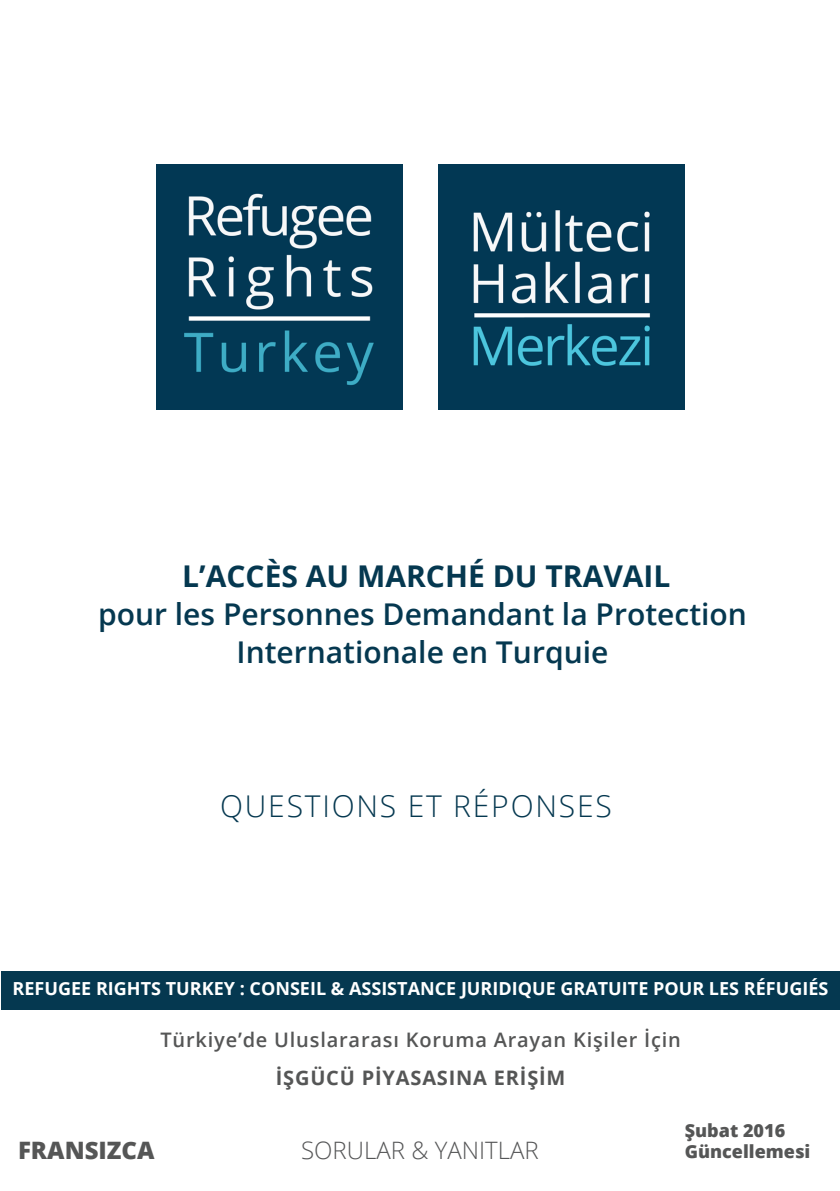
<style>
.page{position:relative;width:840px;height:1191px;background:#fff}
.page>*{position:absolute;margin:0;border:0;box-sizing:border-box;transform-origin:0 0}
.Paragraph_Style_1{font:600 30px/38px "Open Sans";color:#053850;text-align:center}
.Paragraph_Style_1-2{font:700 30px "Open Sans";color:#053850}
.t1{font:300 30px "Open Sans";letter-spacing:.06em;color:#053850}
.t2{font:300 24px "Open Sans";color:#555657}
.t3{font:800 24px "Open Sans";color:#555656}
.t4{font:600 20px/38px "Open Sans";letter-spacing:.04em;color:#555656;text-align:center}
.t5{font:700 18px "Open Sans";color:#fff}
.t6{font:800 18px "Open Sans";color:#555656}
.s1{font-weight:700}
</style>
<div class="page">
<img style="left:156px;top:164px;width:246px;height:246px">
<img style="left:438px;top:164px;width:246px;height:246px">
<div style="left:1px;top:971px;width:838px;height:38px;background:#053850"></div>
<p class="Paragraph_Style_1-2" style="left:182px;top:555px;width:489px">L’ACCÈS AU MARCHÉ DU TRAVAIL</p>
<p class="Paragraph_Style_1" style="left:98px;top:594px;width:650px">pour les Personnes Demandant la Protection<br>Internationale en Turquie</p>
<p class="t1" style="left:220px;top:785px;width:393px">QUESTIONS ET RÉPONSES</p>
<p class="t5" style="left:13px;top:975px;width:816px">REFUGEE RIGHTS TURKEY : CONSEIL &amp; ASSISTANCE JURIDIQUE GRATUITE POUR LES RÉFUGIÉS</p>
<p class="t4" style="left:160px;top:1020px;width:521px">Türkiye’de Uluslararası Koruma Arayan Kişiler İçin<br><span class="s1">İŞGÜCÜ PİYASASINA ERİŞİM</span></p>
<p class="t6" style="left:684px;top:1116px;width:102px">Şubat 2016</p>
<p class="t2" style="left:301px;top:1133px;width:239px">SORULAR &amp; YANITLAR</p>
<p class="t3" style="left:18px;top:1131px;width:138px">FRANSIZCA</p>
<p class="t6" style="left:684px;top:1138px;width:127px">Güncellemesi</p>
</div>
